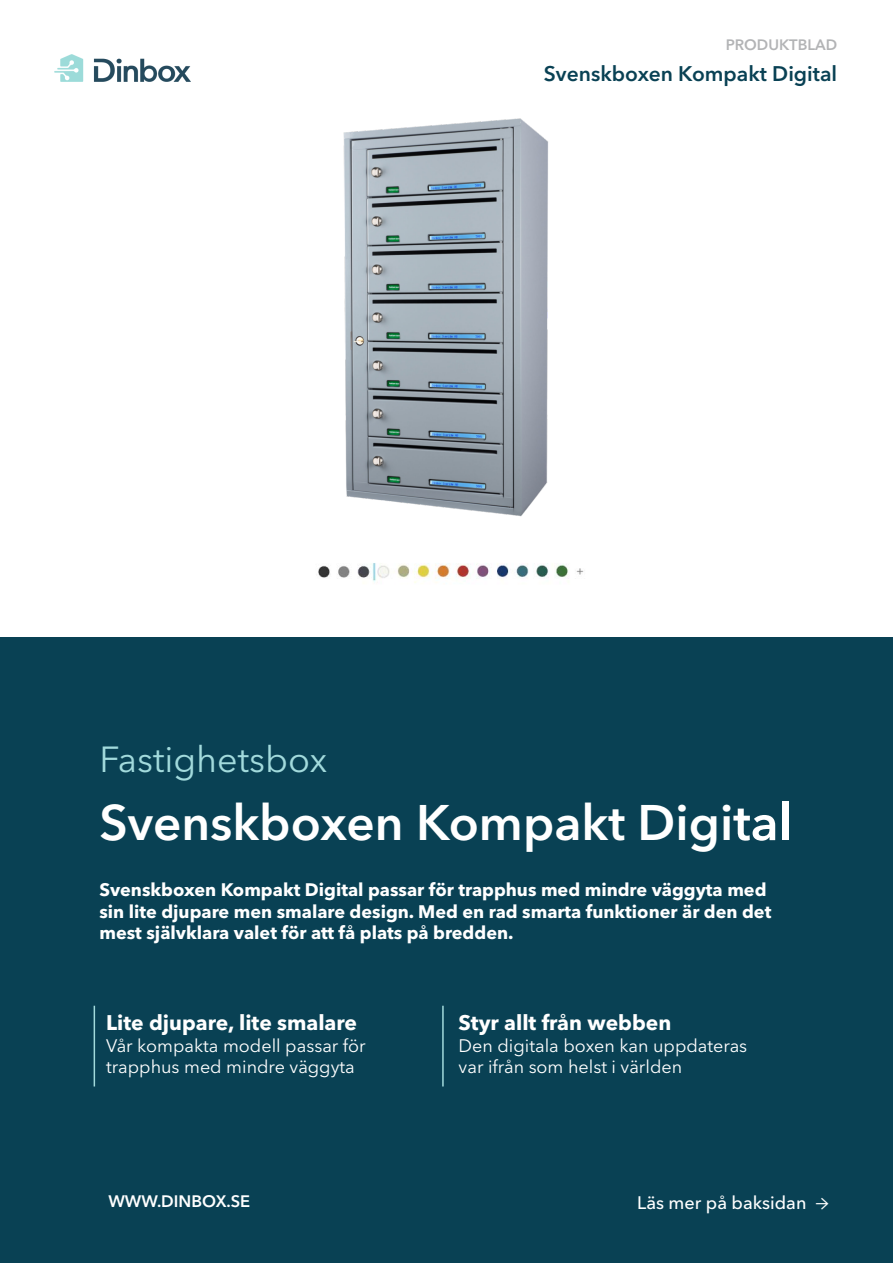
<style>
.page{position:relative;width:893px;height:1263px;background:#fff}
.page>*{position:absolute;margin:0;border:0;box-sizing:border-box;transform-origin:0 0}
.t1{font:600 49.5px "Avenir Next LT Pro";color:#fff}
.t2{font:36px "Avenir Next LT Pro";color:#a2dadc}
.t3{font:700 21px "Avenir Next LT Pro";color:#fff}
.t4{font:600 21px "Avenir Next LT Pro";color:#094154}
.t5{font:700 18px/21.6px "Avenir Next LT Pro";color:#fff}
.t6{font:18px/21.6px "Avenir Next LT Pro";color:#fff}
.t7{font:500 18px "Avenir Next LT Pro";color:#fff}
.t8{font:600 16.5px "Avenir Next LT Pro";color:#fff}
.t9{font:600 15px "Avenir Next LT Pro";color:#808285}
.s1{font-size:51px}
.s2{font-family:"Minion Pro";font-weight:400;font-size:21px}
</style>
<div class="page">
<img style="left:54px;top:54px;width:137px;height:28px">
<div style="left:0;top:638px;width:893px;height:625px;background:#094154"></div>
<hr style="left:94px;top:1006px;width:1px;height:80px;background:#a2dadc">
<hr style="left:442px;top:1006px;width:2px;height:80px;background:#a2dadc">
<img style="left:343px;top:118px;width:205px;height:399px">
<img style="left:318px;top:563px;width:266px;height:20px">
<p class="t9" style="left:726px;top:36px;width:113px">PRODUKTBLAD</p>
<p class="t4" style="left:544px;top:61px;width:295px">Svenskboxen Kompakt Digital</p>
<p class="t2" style="left:99px;top:738px;width:229px">Fastighetsbox</p>
<p class="t1" style="left:99px;top:793px;width:694px">Svenskboxen Kompakt Digi<span class="s1">tal</span></p>
<p class="t5" style="left:99px;top:879px;width:673px">Svenskboxen Kompakt Digital passar för trapphus med mindre väggyta med sin lite djupare men smalare design. Med en rad smarta funktioner är den det mest självklara valet för att få plats på bredden.</p>
<p class="t3" style="left:106px;top:1010px;width:252px">Lite djupare, lite smalare</p>
<p class="t6" style="left:106px;top:1034px;width:261px">Vår kompakta modell passar för</p>
<p class="t6" style="left:106px;top:1056px;width:250px">trapphus med mindre väggyta</p>
<p class="t3" style="left:459px;top:1010px;width:214px">Styr allt från webben</p>
<p class="t6" style="left:459px;top:1034px;width:290px">Den digitala boxen kan uppdateras var ifrån som helst i världen</p>
<p class="t8" style="left:108px;top:1191px;width:143px">WWW.DINBOX.SE</p>
<p class="t7" style="left:637px;top:1192px;width:193px">Läs mer på baksidan <span class="s2">→</span></p>
</div>
